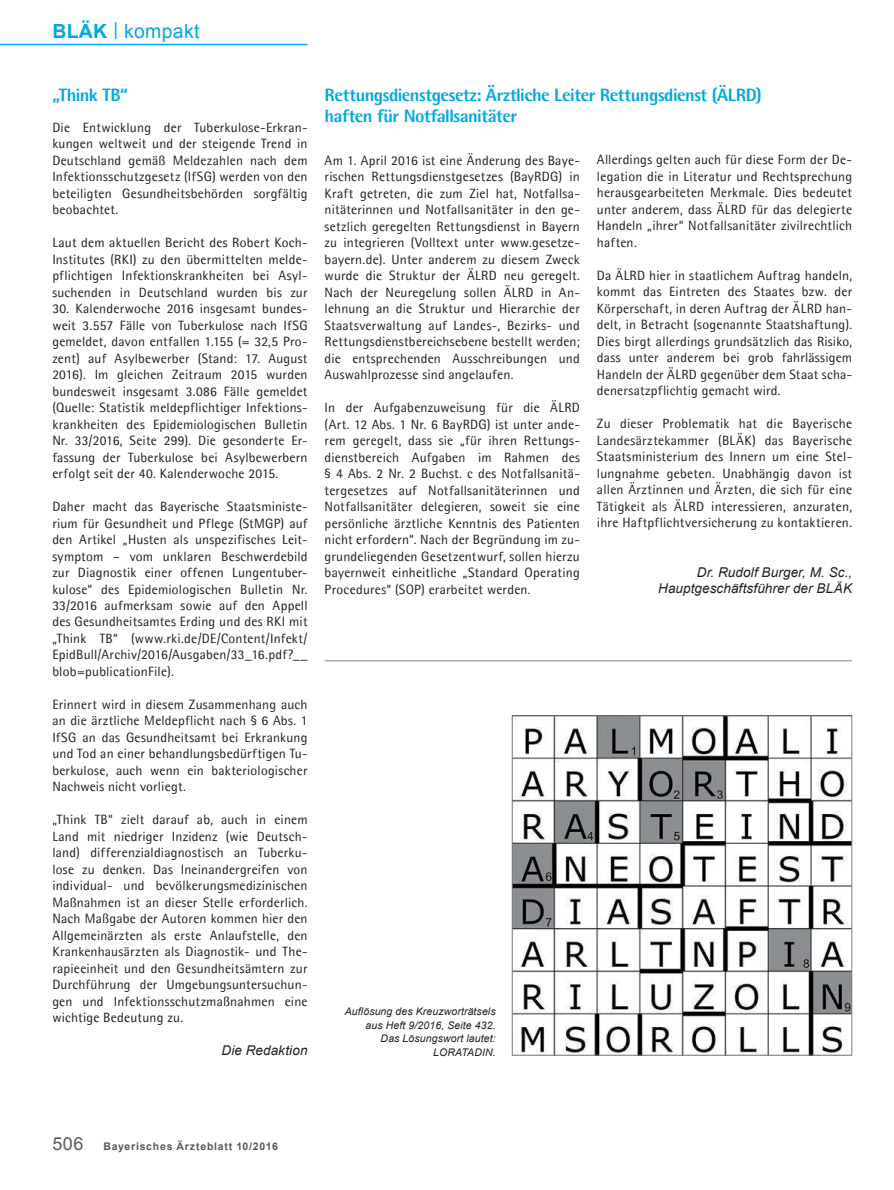
<style>
.page{position:relative;width:894px;height:1190px;background:#fff}
.page>*{position:absolute;margin:0;border:0;box-sizing:border-box;transform-origin:0 0}
.t1{font:19.5px "Arial";letter-spacing:.015em;color:#00a9e0}
.t2{font:800 18px/21px "Agfa Rotis Semisans";letter-spacing:-.025em;color:#00a9e0}
.t3{font:13.5px/16.5px "Agfa Rotis Semisans";letter-spacing:.015em;color:#231f20;text-align:justify}
.t4{font:italic 13.5px/16.5px "Arial";letter-spacing:.01em;color:#231f20;text-align:right}
.t5{font:italic 10.5px/13.5px "Arial";letter-spacing:.01em;color:#231f20;text-align:right}
.t6{font:700 10.5px "Arial";letter-spacing:.075em;color:#58595b}
.s1{font-weight:700}
.s2{font-weight:400;font-size:18px}
</style>
<div class="page">
<hr style="left:0;top:44px;width:307px;height:1px;background:#00a9e0">
<img style="left:514px;top:717px;width:336px;height:337px">
<div style="left:512px;top:715px;width:340px;height:341px;border:1px solid #807f83"></div>
<hr style="left:324px;top:660px;width:528px;height:1px;background:#807f83">
<h1 class="t1" style="left:52px;top:20px;width:149px"><span class="s1">BLÄK</span> <sup>|</sup> kompakt</h1>
<h2 class="t2" style="left:52px;top:84px;width:77px">„Think TB“</h2>
<p class="t3" style="left:52px;top:119px;width:257px">Die Entwicklung der Tuberkulose-Erkran&shy;kungen weltweit und der steigende Trend in Deutschland gemäß Meldezahlen nach dem Infektionsschutzgesetz (IfSG) werden von den beteiligten Gesundheitsbehörden sorgfältig beobachtet.</p>
<p class="t3" style="left:52px;top:234px;width:257px">Laut dem aktuellen Bericht des Robert Koch-Institutes (RKI) zu den übermittelten melde&shy;pflichtigen Infektionskrankheiten bei Asyl&shy;suchenden in Deutschland wurden bis zur</p>
<p class="t3" style="left:52px;top:300px;width:257px">30. Kalenderwoche 2016 insgesamt bundes&shy;weit 3.557 Fälle von Tuberkulose nach IfSG gemeldet, davon entfallen 1.155 (= 32,5 Pro&shy;zent) auf Asylbewerber (Stand: 17. August 2016). Im gleichen Zeitraum 2015 wurden bundesweit insgesamt 3.086 Fälle gemeldet (Quelle: Statistik meldepflichtiger Infektions&shy;krankheiten des Epidemiologischen Bulletin Nr. 33/2016, Seite 299). Die gesonderte Er&shy;fassung der Tuberkulose bei Asylbewerbern erfolgt seit der 40. Kalenderwoche 2015.</p>
<p class="t3" style="left:52px;top:498px;width:257px">Daher macht das Bayerische Staatsministe&shy;rium für Gesundheit und Pflege (StMGP) auf den Artikel „Husten als unspezifisches Leit&shy;symptom – vom unklaren Beschwerdebild zur Diagnostik einer offenen Lungentuber&shy;kulose“ des Epidemiologischen Bulletin Nr.<br>33/2016 aufmerksam sowie auf den Appell des Gesundheitsamtes Erding und des RKI mit „Think TB“ (www.rki.de/DE/Content/Infekt/ EpidBull/Archiv/2016/Ausgaben/33_16.pdf?__ blob=publicationFile).</p>
<p class="t3" style="left:52px;top:696px;width:257px">Erinnert wird in diesem Zusammenhang auch an die ärztliche Meldepflicht nach § 6 Abs. 1<br>IfSG an das Gesundheitsamt bei Erkrankung und Tod an einer behandlungsbedürftigen Tu&shy;berkulose, auch wenn ein bakteriologischer Nachweis nicht vorliegt.</p>
<p class="t3" style="left:52px;top:812px;width:257px">„Think TB“ zielt darauf ab, auch in einem Land mit niedriger Inzidenz (wie Deutsch&shy;land) differenzialdiagnostisch an Tuberku&shy;lose zu denken. Das Ineinandergreifen von individual- und bevölkerungsmedizinischen Maßnahmen ist an dieser Stelle erforderlich.<br>Nach Maßgabe der Autoren kommen hier den Allgemeinärzten als erste Anlaufstelle, den Krankenhausärzten als Diagnostik- und The&shy;rapieeinheit und den Gesundheitsämtern zur Durchführung der Umgebungsuntersuchun&shy;gen und Infektionsschutzmaßnahmen eine wichtige Bedeutung zu.</p>
<p class="t4" style="left:221px;top:1042px;width:88px">Die Redaktion</p>
<h2 class="t2" style="left:324px;top:84px;width:438px">Rettungsdienstgesetz: Ärztliche Leiter Rettungsdienst (ÄLRD) haften für Notfallsanitäter</h2>
<p class="t3" style="left:324px;top:152px;width:257px">Am 1. April 2016 ist eine Änderung des Baye&shy;rischen Rettungsdienstgesetzes (BayRDG) in Kraft getreten, die zum Ziel hat, Notfallsa&shy;nitäterinnen und Notfallsanitäter in den ge&shy;setzlich geregelten Rettungsdienst in Bayern zu integrieren (Volltext unter www.gesetze&shy;bayern.de). Unter anderem zu diesem Zweck wurde die Struktur der ÄLRD neu geregelt.<br>Nach der Neuregelung sollen ÄLRD in An&shy;lehnung an die Struktur und Hierarchie der Staatsverwaltung auf Landes-, Bezirks- und Rettungsdienstbereichsebene bestellt werden; die entsprechenden Ausschreibungen und Auswahlprozesse sind angelaufen.</p>
<p class="t3" style="left:324px;top:399px;width:257px">In der Aufgabenzuweisung für die ÄLRD (Art. 12 Abs. 1 Nr. 6 BayRDG) ist unter ande&shy;rem geregelt, dass sie „für ihren Rettungs&shy;dienstbereich Aufgaben im Rahmen des § 4 Abs. 2 Nr. 2 Buchst. c des Notfallsanitä&shy;tergesetzes auf Notfallsanitäterinnen und Notfallsanitäter delegieren, soweit sie eine persönliche ärztliche Kenntnis des Patienten nicht erfordern“. Nach der Begründung im zu&shy;grundeliegenden Gesetzentwurf, sollen hierzu bayernweit einheitliche „Standard Operating Procedures“ (SOP) erarbeitet werden.</p>
<p class="t3" style="left:597px;top:152px;width:257px">Allerdings gelten auch für diese Form der De&shy;legation die in Literatur und Rechtsprechung herausgearbeiteten Merkmale. Dies bedeutet unter anderem, dass ÄLRD für das delegierte Handeln „ihrer“ Notfallsanitäter zivilrechtlich haften.</p>
<p class="t3" style="left:597px;top:267px;width:257px">Da ÄLRD hier in staatlichem Auftrag handeln, kommt das Eintreten des Staates bzw. der Körperschaft, in deren Auftrag der ÄLRD han&shy;delt, in Betracht (sogenannte Staatshaftung).<br>Dies birgt allerdings grundsätzlich das Risiko, dass unter anderem bei grob fahrlässigem Handeln der ÄLRD gegenüber dem Staat scha&shy;denersatzpflichtig gemacht wird.</p>
<p class="t3" style="left:597px;top:416px;width:257px">Zu dieser Problematik hat die Bayerische Landesärztekammer (BLÄK) das Bayerische Staatsministerium des Innern um eine Stel&shy;lungnahme gebeten. Unabhängig davon ist allen Ärztinnen und Ärzten, die sich für eine Tätigkeit als ÄLRD interessieren, anzuraten, ihre Haftpflichtversicherung zu kontaktieren.</p>
<p class="t4" style="left:658px;top:564px;width:195px">Dr. Rudolf Burger, M. Sc.,<br>Hauptgeschäftsführer der BLÄK</p>
<p class="t5" style="left:345px;top:1005px;width:152px">Auflösung des Kreuzworträtsels aus Heft 9/2016, Seite 432.<br>Das Lösungswort lautet:<br>LORATADIN.</p>
<p class="t6" style="left:52px;top:1140px;width:227px"><span class="s2">506</span> Bayerisches Ärzteblatt 10/2016</p>
</div>
